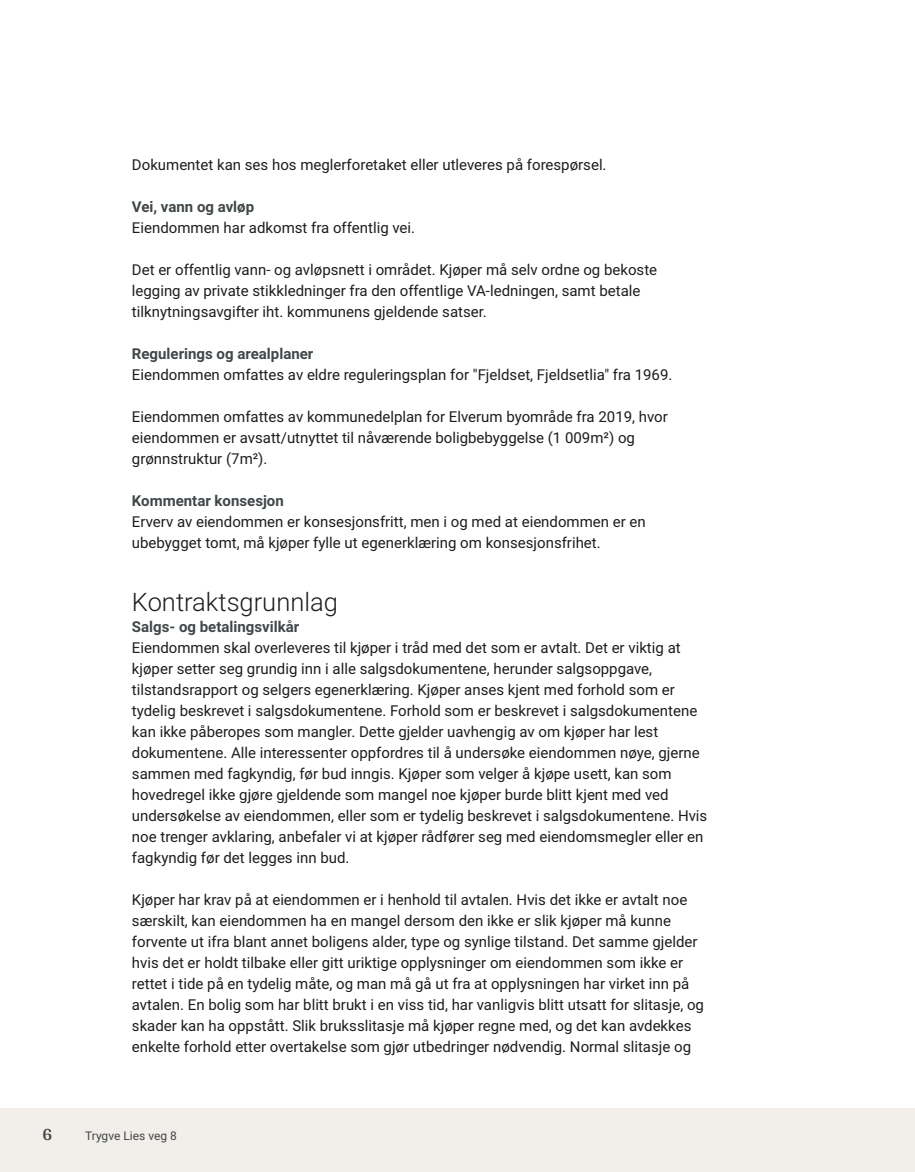
<style>
.page{position:relative;width:915px;height:1172px;background:#fff}
.page>*{position:absolute;margin:0;border:0;box-sizing:border-box;transform-origin:0 0}
.t1{font:300 25.5px "Roboto Vitec";color:#1d1d1b}
.t2{font:700 18px "Arya";color:#414749}
.t3{font:15px/21px "Roboto Vitec";color:#1d1d1b}
.t4{font:700 15px "Roboto Vitec";color:#414749}
.t5{font:12px "Roboto Vitec";color:#414749}
</style>
<div class="page">
<div style="left:0;top:1108px;width:914px;height:64px;background:#f2eeea"></div>
<p class="t3" style="left:132px;top:153px;width:476px">Dokumentet kan ses hos meglerforetaket eller utleveres på forespørsel.</p>
<p class="t4" style="left:132px;top:196px;width:124px">Vei, vann og avløp</p>
<p class="t3" style="left:132px;top:216px;width:285px">Eiendommen har adkomst fra offentlig vei.</p>
<p class="t3" style="left:132px;top:258px;width:526px">Det er offentlig vann‑ og avløpsnett i området. Kjøper må selv ordne og bekoste legging av private stikkledninger fra den offentlige VA‑ledningen, samt betale tilknytningsavgifter iht. kommunens gjeldende satser.</p>
<p class="t4" style="left:132px;top:343px;width:183px">Regulerings og arealplaner</p>
<p class="t3" style="left:132px;top:363px;width:542px">Eiendommen omfattes av eldre reguleringsplan for "Fjeldset, Fjeldsetlia" fra 1969.</p>
<p class="t3" style="left:132px;top:405px;width:537px">Eiendommen omfattes av kommunedelplan for Elverum byområde fra 2019, hvor eiendommen er avsatt/utnyttet til nåværende boligbebyggelse (1 009m²) og grønnstruktur (7m²).</p>
<p class="t4" style="left:132px;top:490px;width:153px">Kommentar konsesjon</p>
<p class="t3" style="left:132px;top:510px;width:515px">Erverv av eiendommen er konsesjonsfritt, men i og med at eiendommen er en ubebygget tomt, må kjøper fylle ut egenerklæring om konsesjonsfrihet.</p>
<h1 class="t1" style="left:132px;top:584px;width:207px">Kontraktsgrunnlag</h1>
<p class="t4" style="left:132px;top:616px;width:169px">Salgs‑ og betalingsvilkår</p>
<p class="t3" style="left:132px;top:636px;width:576px">Eiendommen skal overleveres til kjøper i tråd med det som er avtalt. Det er viktig at kjøper setter seg grundig inn i alle salgsdokumentene, herunder salgsoppgave, tilstandsrapport og selgers egenerklæring. Kjøper anses kjent med forhold som er tydelig beskrevet i salgsdokumentene. Forhold som er beskrevet i salgsdokumentene kan ikke påberopes som mangler. Dette gjelder uavhengig av om kjøper har lest dokumentene. Alle interessenter oppfordres til å undersøke eiendommen nøye, gjerne sammen med fagkyndig, før bud inngis. Kjøper som velger å kjøpe usett, kan som hovedregel ikke gjøre gjeldende som mangel noe kjøper burde blitt kjent med ved undersøkelse av eiendommen, eller som er tydelig beskrevet i salgsdokumentene. Hvis noe trenger avklaring, anbefaler vi at kjøper rådfører seg med eiendomsmegler eller en fagkyndig før det legges inn bud.</p>
<p class="t3" style="left:132px;top:888px;width:573px">Kjøper har krav på at eiendommen er i henhold til avtalen. Hvis det ikke er avtalt noe særskilt, kan eiendommen ha en mangel dersom den ikke er slik kjøper må kunne forvente ut ifra blant annet boligens alder, type og synlige tilstand. Det samme gjelder hvis det er holdt tilbake eller gitt uriktige opplysninger om eiendommen som ikke er rettet i tide på en tydelig måte, og man må gå ut fra at opplysningen har virket inn på avtalen. En bolig som har blitt brukt i en viss tid, har vanligvis blitt utsatt for slitasje, og skader kan ha oppstått. Slik bruksslitasje må kjøper regne med, og det kan avdekkes enkelte forhold etter overtakelse som gjør utbedringer nødvendig. Normal slitasje og</p>
<p class="t2" style="left:43px;top:1123px;width:11px">6</p>
<p class="t5" style="left:85px;top:1127px;width:93px">Trygve Lies veg 8</p>
</div>
